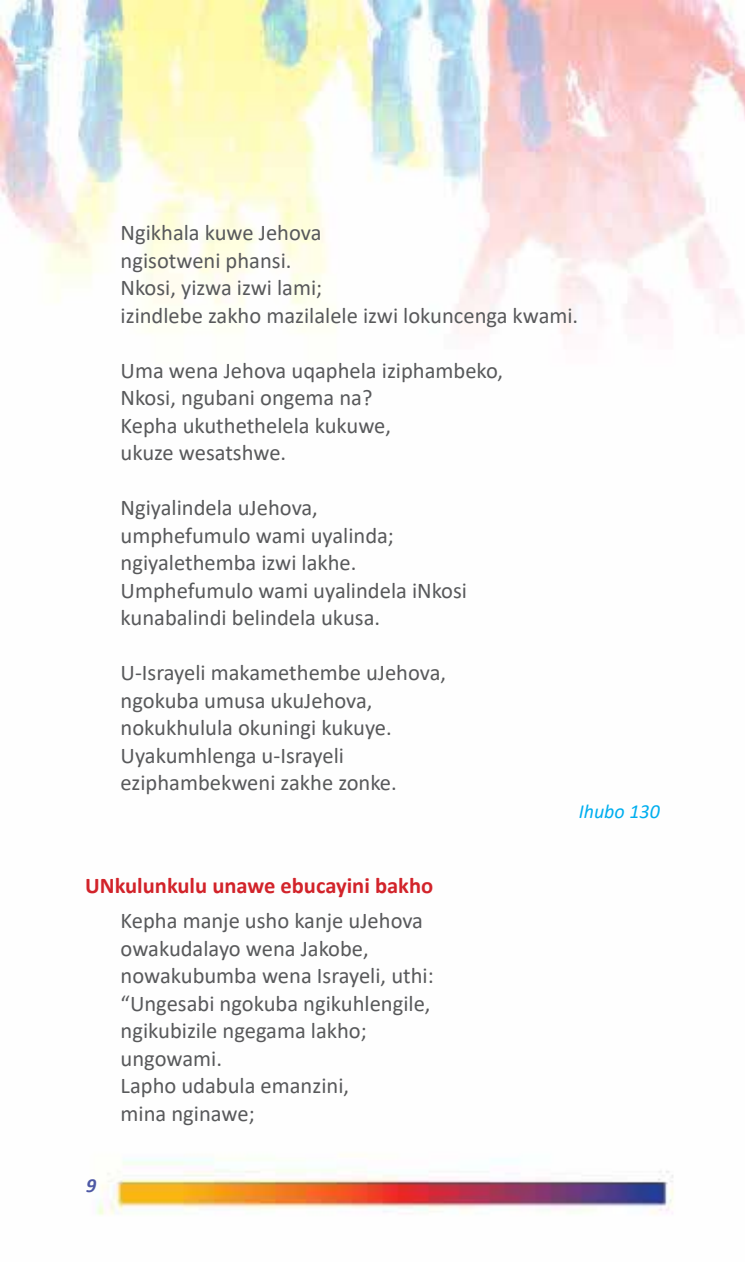
<style>
.page{position:relative;width:745px;height:1262px;background:#fff}
.page>*{position:absolute;margin:0;border:0;box-sizing:border-box;transform-origin:0 0}
.t1{font:22.5px/27.5px "Calibri";color:#58595b}
.t2{font:700 22.5px "Calibri";color:#d2232a}
.t3{font:italic 20px "Calibri";color:#00aeef}
.t4{font:italic 700 20px "Calibri";color:#4e59a5}
</style>
<div class="page">
<img style="left:0;top:0;width:744px;height:1216px">
<p class="t1" style="left:120px;top:218px;width:459px">Ngikhala kuwe Jehova<br>ngisotweni phansi.<br>Nkosi, yizwa izwi lami;<br>izindlebe zakho mazilalele izwi lokuncenga kwami.</p>
<p class="t1" style="left:120px;top:356px;width:384px">Uma wena Jehova uqaphela iziphambeko,<br>Nkosi, ngubani ongema na?<br>Kepha ukuthethelela kukuwe,<br>ukuze wesatshwe.</p>
<p class="t1" style="left:120px;top:493px;width:348px">Ngiyalindela uJehova,<br>umphefumulo wami uyalinda; ngiyalethemba izwi lakhe.<br>Umphefumulo wami uyalindela iNkosi kunabalindi belindela ukusa.</p>
<p class="t1" style="left:120px;top:658px;width:327px">U-Israyeli makamethembe uJehova, ngokuba umusa ukuJehova, nokukhulula okuningi kukuye.<br>Uyakumhlenga u-Israyeli eziphambekweni zakhe zonke.</p>
<p class="t2" style="left:85px;top:869px;width:349px">UNkulunkulu unawe ebucayini bakho</p>
<p class="t1" style="left:120px;top:906px;width:314px">Kepha manje usho kanje uJehova owakudalayo wena Jakobe, nowakubumba wena Israyeli, uthi: “Ungesabi ngokuba ngikuhlengile, ngikubizile ngegama lakho; ungowami.<br>Lapho udabula emanzini,<br>mina nginawe;</p>
<p class="t4" style="left:86px;top:1171px;width:12px">9</p>
<p class="t3" style="left:578px;top:797px;width:83px">Ihubo 130</p>
</div>
